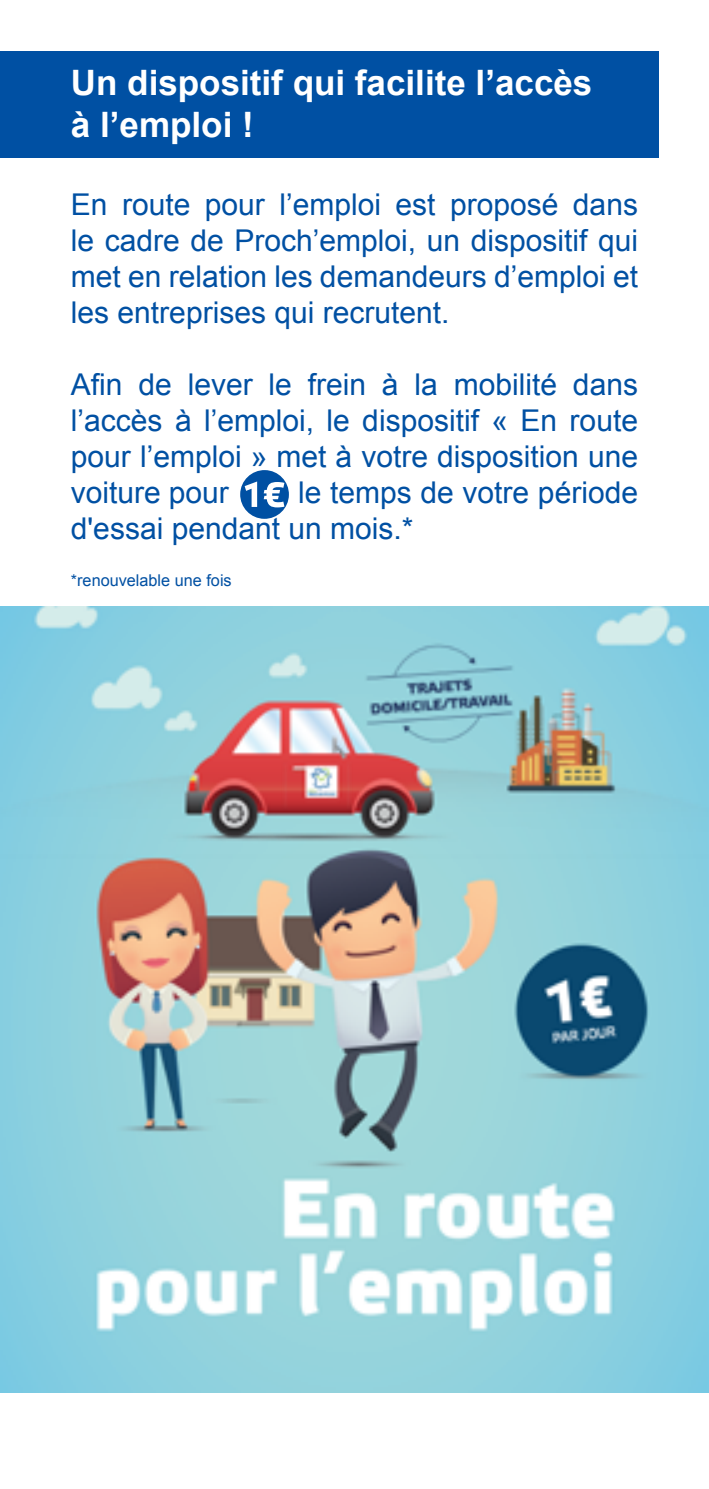
<style>
.page{position:relative;width:709px;height:1489px;background:#fff}
.page>*{position:absolute;margin:0;border:0;box-sizing:border-box;transform-origin:0 0}
.t1{font:700 35px/42px "Arial";color:#fff}
.t2{font:30px/36px "Arial";color:#0050a3;text-align:justify}
.t3{font:16.25px "Arial";color:#0050a3}
</style>
<div class="page">
<div style="left:0;top:51px;width:658px;height:107px;background:#0050a3"></div>
<img style="left:0;top:606px;width:709px;height:786px">
<div style="left:240px;top:470px;width:49px;height:49px;background:#0050a3;border-radius:50%"></div>
<svg style="left:245px;top:481px;width:39px;height:26px"></svg>
<p class="t1" style="left:71px;top:63px;width:523px">Un dispositif qui facilite l’accès à l’emploi !</p>
<p class="t2" style="left:71px;top:187px;width:568px">En route pour l’emploi est proposé dans le cadre de Proch’emploi, un dispositif qui met en relation les demandeurs d’emploi et les entreprises qui recrutent.</p>
<p class="t2" style="left:71px;top:367px;width:568px">Afin de lever le frein à la mobilité dans l’accès à l’emploi, le dispositif « En route pour l’emploi » met à votre disposition une voiture pour</p>
<p class="t2" style="left:71px;top:475px;width:568px;text-indent:227px">le temps de votre période d'essai pendant un mois.*</p>
<p class="t3" style="left:71px;top:570px;width:162px">*renouvelable une fois</p>
</div>
